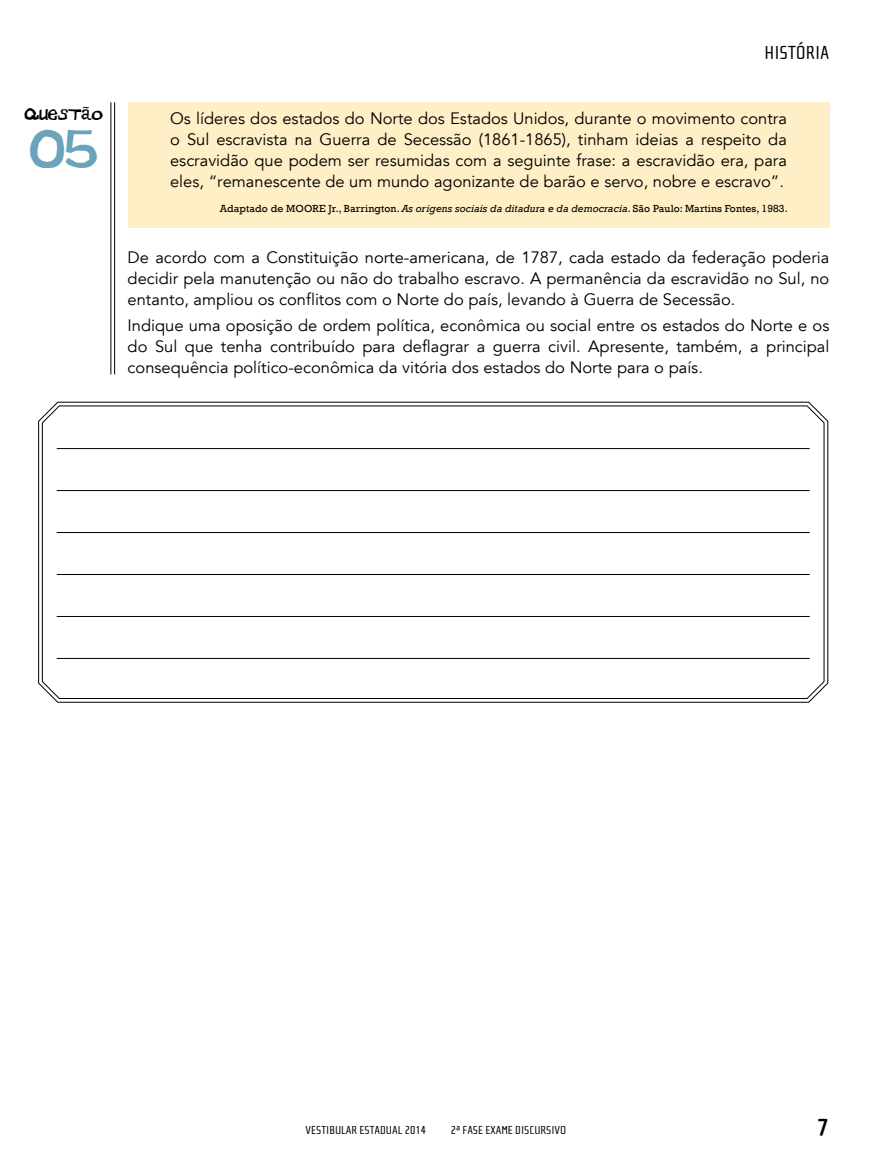
<style>
.page{position:relative;width:872px;height:1170px;background:#fff}
.page>*{position:absolute;margin:0;border:0;box-sizing:border-box;transform-origin:0 0}
.t1{font:48px "Dirt Devil";color:#6ba3bb}
.t2{font:700 25.5px "Cholla Sans";color:#000}
.t3{font:19.5px "Cholla Sans";color:#000}
.t4{font:16.5px/21px "Avenir";color:#000;text-align:justify}
.t5{font:15px "Dirt Devil";color:#000}
.t6{font:12px "Cholla Sans";color:#000}
.t7{font:10.5px "Rockwell";letter-spacing:.01em;color:#000}
.s1{font-style:italic}
</style>
<div class="page">
<hr style="left:114px;top:102px;width:1px;height:272px;background:#000">
<hr style="left:110px;top:102px;width:1px;height:272px;background:#000">
<svg style="left:38px;top:401px;width:791px;height:302px"></svg>
<svg style="left:42px;top:405px;width:782px;height:294px"></svg>
<div style="left:128px;top:102px;width:701px;height:125px;background:#ffefc6"></div>
<p class="t5" style="left:25px;top:103px;width:80px">QUESTÃO</p>
<h1 class="t1" style="left:30px;top:114px;width:69px">05</h1>
<p class="t3" style="left:764px;top:42px;width:66px">HISTÓRIA</p>
<p class="t4" style="left:170px;top:109px;width:618px">Os líderes dos estados do Norte dos Estados Unidos, durante o movimento contra o Sul escravista na Guerra de Secessão (1861-1865), tinham ideias a respeito da escravidão que podem ser resumidas com a seguinte frase: a escravidão era, para eles, “remanescente de um mundo agonizante de barão e servo, nobre e escravo”.</p>
<p class="t7" style="left:220px;top:203px;width:569px">Adaptado de MOORE Jr., Barrington. <span class="s1">As origens sociais da ditadura e da democracia</span>. São Paulo: Martins Fontes, 1983.</p>
<p class="t4" style="left:128px;top:247px;width:703px">De acordo com a Constituição norte-americana, de 1787, cada estado da federação poderia decidir pela manutenção ou não do trabalho escravo. A permanência da escravidão no Sul, no entanto, ampliou os conflitos com o Norte do país, levando à Guerra de Secessão.</p>
<p class="t4" style="left:128px;top:315px;width:703px">Indique uma oposição de ordem política, econômica ou social entre os estados do Norte e os do Sul que tenha contribuído para deflagrar a guerra civil. Apresente, também, a principal consequência político-econômica da vitória dos estados do Norte para o país.</p>
<p class="t6" style="left:305px;top:1123px;width:122px">VESTIBULAR ESTADUAL 2014</p>
<p class="t6" style="left:451px;top:1123px;width:117px">2ª FASE EXAME DISCURSIVO</p>
<h2 class="t2" style="left:817px;top:1113px;width:14px">7</h2>
</div>
